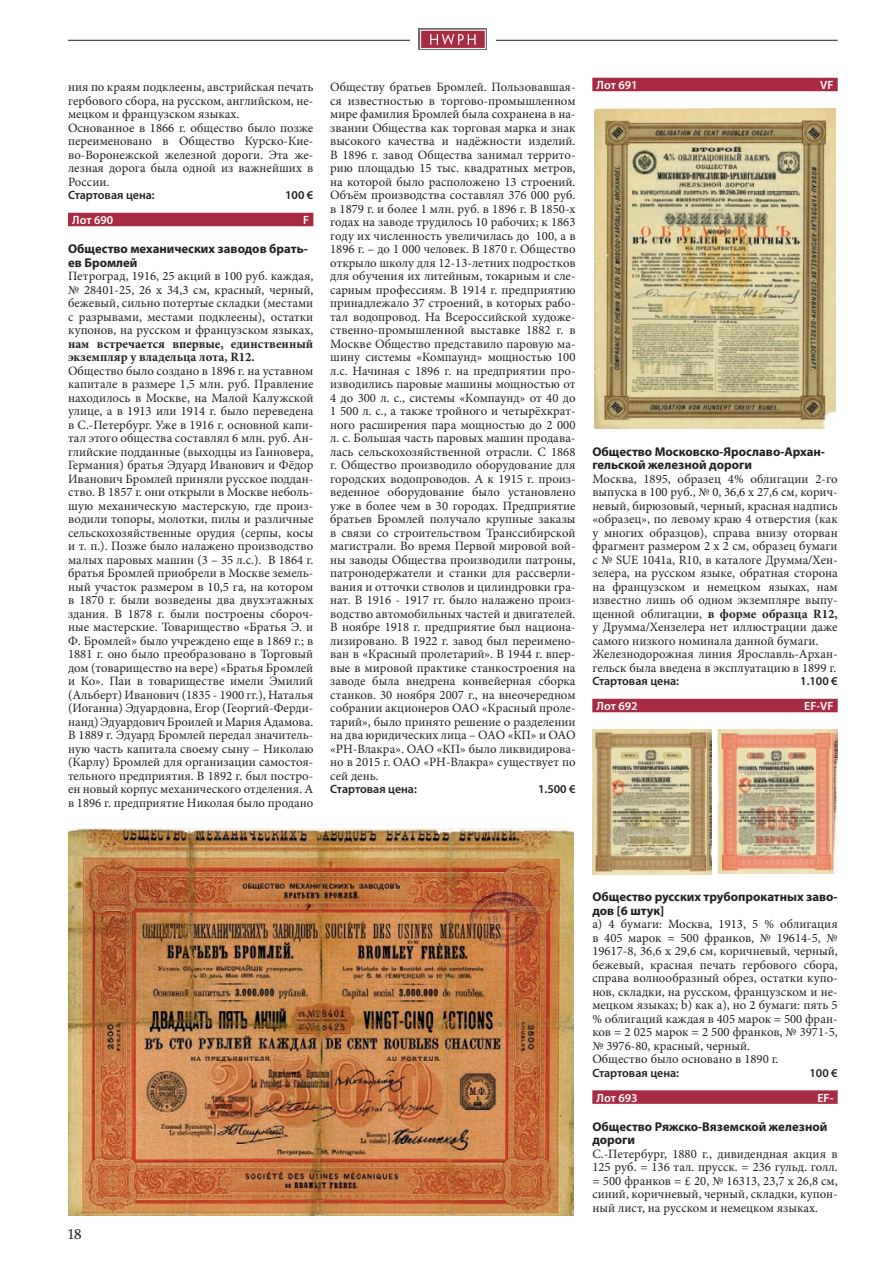
<style>
.page{position:relative;width:893px;height:1263px;background:#fff}
.page>*{position:absolute;margin:0;border:0;box-sizing:border-box;transform-origin:0 0}
.t1{font:15px "Scala Pro";color:#231f20}
.t2{font:12.75px/13.5px "Minion Pro";color:#231f20;text-align:justify}
.t3{font:700 12.75px/13.5px "Myriad Pro";color:#231f20}
.t4{font:700 12.75px/13.5px "Minion Pro";color:#231f20}
.t5{font:600 12px "Myriad Pro";color:#231f20}
.t6{font:600 12px "Myriad Pro";color:#fff}
.s1{font-weight:700}
</style>
<div class="page">
<hr style="left:68px;top:40px;width:770px;height:1px;background:#231f20">
<div style="left:410px;top:26px;width:85px;height:27px;background:#fff"></div>
<svg style="left:419px;top:29px;width:68px;height:21px"></svg>
<div style="left:420px;top:30px;width:66px;height:19px;background:#a62b43;border:1px solid #fff"></div>
<svg style="left:430px;top:34px;width:46px;height:11px"></svg>
<div style="left:592px;top:78px;width:246px;height:13px;background:#a62b43"></div>
<div style="left:592px;top:699px;width:246px;height:13px;background:#a62b43"></div>
<div style="left:592px;top:1090px;width:246px;height:14px;background:#a62b43"></div>
<div style="left:68px;top:213px;width:245px;height:13px;background:#a62b43"></div>
<img style="left:68px;top:829px;width:506px;height:386px">
<img style="left:594px;top:109px;width:242px;height:320px">
<img style="left:717px;top:730px;width:121px;height:143px">
<img style="left:592px;top:730px;width:119px;height:144px">
<p class="t2" style="left:68px;top:80px;width:247px;text-align:left">ния по краям подклеены, австрийская печать гербового сбора, на русском, английском, не&shy;мецком и французском языках.<br>Основанное в 1866 г. общество было позже переименовано в Общество Курско-Кие&shy;во-Воронежской железной дороги. Эта же&shy;лезная дорога была одной из важнейших в России.</p>
<p class="t5" style="left:68px;top:188px;width:88px">Стартовая цена:</p>
<p class="t5" style="left:285px;top:188px;width:30px">100 €</p>
<p class="t6" style="left:72px;top:212px;width:43px">Лот 690</p>
<p class="t6" style="left:303px;top:212px;width:8px">F</p>
<p class="t3" style="left:68px;top:242px;width:241px">Общество механических заводов брать&shy;ев Бромлей</p>
<p class="t2" style="left:68px;top:269px;width:247px">Петроград, 1916, 25 акций в 100 руб. каждая, № 28401-25, 26 x 34,3 см, красный, черный, бежевый, сильно потертые складки (местами с разрывами, местами подклеены), остатки купонов, на русском и французском языках,</p>
<p class="t4" style="left:68px;top:337px;width:247px">нам встречается впервые, единственный экземпляр у владельца лота, R12.</p>
<p class="t2" style="left:68px;top:364px;width:247px">Общество было создано в 1896 г. на уставном капитале в размере 1,5 млн. руб. Правление находилось в Москве, на Малой Калужской улице, а в 1913 или 1914 г. было переведена в С.-Петербург. Уже в 1916 г. основной капи&shy;тал этого общества составлял 6 млн. руб. Ан&shy;глийские подданные (выходцы из Ганновера, Германия) братья Эдуард Иванович и Фёдор Иванович Бромлей приняли русское поддан&shy;ство. В 1857 г. они открыли в Москве неболь&shy;шую механическую мастерскую, где произ&shy;водили топоры, молотки, пилы и различные сельскохозяйственные орудия (серпы, косы и т. п.). Позже было налажено производство малых паровых машин (3 – 35 л.с.). В 1864 г. братья Бромлей приобрели в Москве земель&shy;ный участок размером в 10,5 га, на котором в 1870 г. были возведены два двухэтажных здания. В 1878 г. были построены сбороч&shy;ные мастерские. Товарищество «Братья Э. и Ф. Бромлей» было учреждено еще в 1869 г.; в 1881 г. оно было преобразовано в Торговый дом (товарищество на вере) «Братья Бромлей и Ко». Паи в товариществе имели Эмилий (Альберт) Иванович (1835 - 1900 гг.), Наталья (Иоганна) Эдуардовна, Егор (Георгий-Ферди&shy;нанд) Эдуардович Броилей и Мария Адамова.<br>В 1889 г. Эдуард Бромлей передал значитель&shy;ную часть капитала своему сыну – Николаю (Карлу) Бромлей для организации самостоя&shy;тельного предприятия. В 1892 г. был постро&shy;ен новый корпус механического отделения. А в 1896 г. предприятие Николая было продано</p>
<p class="t2" style="left:330px;top:80px;width:247px">Обществу братьев Бромлей. Пользовавшая&shy;ся известностью в торгово-промышленном мире фамилия Бромлей была сохранена в на&shy;звании Общества как торговая марка и знак высокого качества и надёжности изделий.<br>В 1896 г. завод Общества занимал террито&shy;рию площадью 15 тыс. квадратных метров, на которой было расположено 13 строений.<br>Объём производства составлял 376 000 руб. в 1879 г. и более 1 млн. руб. в 1896 г. В 1850-х годах на заводе трудилось 10 рабочих; к 1863 году их численность увеличилась до 100, а в 1896 г. – до 1 000 человек. В 1870 г. Общество открыло школу для 12-13-летних подростков для обучения их литейным, токарным и сле&shy;сарным профессиям. В 1914 г. предприятию принадлежало 37 строений, в которых рабо&shy;тал водопровод. На Всероссийской художе&shy;ственно-промышленной выставке 1882 г. в Москве Общество представило паровую ма&shy;шину системы «Компаунд» мощностью 100 л.с. Начиная с 1896 г. на предприятии про&shy;изводились паровые машины мощностью от 4 до 300 л. с., системы «Компаунд» от 40 до 1 500 л. с., а также тройного и четырёхкрат&shy;ного расширения пара мощностью до 2 000 л. с. Большая часть паровых машин продава&shy;лась сельскохозяйственной отрасли. С 1868 г. Общество производило оборудование для городских водопроводов. А к 1915 г. произ&shy;веденное оборудование было установлено уже в более чем в 30 городах. Предприятие братьев Бромлей получало крупные заказы в связи со строительством Транссибирской магистрали. Во время Первой мировой вой&shy;ны заводы Общества производили патроны, патронодержатели и станки для рассверли&shy;вания и отточки стволов и цилиндровки гра&shy;нат. В 1916 - 1917 гг. было налажено произ&shy;водство автомобильных частей и двигателей.<br>В ноябре 1918 г. предприятие был национа&shy;лизировано. В 1922 г. завод был переимено&shy;ван в «Красный пролетарий». В 1944 г. впер&shy;вые в мировой практике станкостроения на заводе была внедрена конвейерная сборка станков. 30 ноября 2007 г., на внеочередном собрании акционеров ОАО «Красный проле&shy;тарий», было принято решение о разделении на два юридических лица – ОАО «КП» и ОАО «РН-Влакра». ОАО «КП» было ликвидирова&shy;но в 2015 г. ОАО «РН-Влакра» существует по сей день.</p>
<p class="t5" style="left:330px;top:782px;width:88px">Стартовая цена:</p>
<p class="t5" style="left:538px;top:782px;width:39px">1.500 €</p>
<p class="t6" style="left:597px;top:77px;width:43px">Лот 691</p>
<p class="t6" style="left:820px;top:77px;width:15px">VF</p>
<p class="t3" style="left:592px;top:444px;width:234px">Общество Московско-Ярославо-Архан&shy;гельской железной дороги</p>
<p class="t2" style="left:592px;top:472px;width:247px;text-align:left">Москва, 1895, образец 4% облигации 2-го выпуска в 100 руб., № 0, 36,6 x 27,6 см, корич&shy;невый, бирюзовый, черный, красная надпись «образец», по левому краю 4 отверстия (как у многих образцов), справа внизу оторван фрагмент размером 2 x 2 см, образец бумаги с № SUE 1041a, R10, в каталоге Друмма/Хен&shy;зелера, на русском языке, обратная сторона на французском и немецком языках, нам известно лишь об одном экземпляре выпу&shy;щенной облигации, <span class="s1">в форме образца R12, </span>у Друмма/Хензелера нет иллюстрации даже самого низкого номинала данной бумаги.<br>Железнодорожная линия Ярославль-Архан&shy;гельск была введена в эксплуатацию в 1899 г.</p>
<p class="t5" style="left:592px;top:674px;width:88px">Стартовая цена:</p>
<p class="t5" style="left:800px;top:674px;width:39px">1.100 €</p>
<p class="t6" style="left:597px;top:698px;width:43px">Лот 692</p>
<p class="t6" style="left:804px;top:698px;width:31px">EF-VF</p>
<p class="t1" style="left:68px;top:1225px;width:15px">18</p>
<p class="t3" style="left:592px;top:890px;width:247px">Общество русских трубопрокатных заво&shy;дов [6 штук]</p>
<p class="t2" style="left:592px;top:917px;width:247px;text-align:left">а) 4 бумаги: Москва, 1913, 5 % облигация в 405 марок = 500 франков, № 19614-5, № 19617-8, 36,6 x 29,6 см, коричневый, черный, бежевый, красная печать гербового сбора, справа волнообразный обрез, остатки купо&shy;нов, складки, на русском, французском и не&shy;мецком языках; b) как a), но 2 бумаги: пять 5 % облигаций каждая в 405 марок = 500 фран&shy;ков = 2 025 марок = 2 500 франков, № 3971-5, № 3976-80, красный, черный.<br>Общество было основано в 1890 г.</p>
<p class="t5" style="left:592px;top:1065px;width:88px">Стартовая цена:</p>
<p class="t5" style="left:809px;top:1065px;width:30px">100 €</p>
<p class="t6" style="left:597px;top:1090px;width:43px">Лот 693</p>
<p class="t6" style="left:817px;top:1090px;width:18px">EF-</p>
<p class="t3" style="left:592px;top:1119px;width:237px">Общество Ряжско-Вяземской железной дороги</p>
<p class="t2" style="left:592px;top:1147px;width:247px">С.-Петербург, 1880 г., дивидендная акция в 125 руб. = 136 тал. прусск. = 236 гульд. голл. = 500 франков = £ 20, № 16313, 23,7 x 26,8 см, синий, коричневый, черный, складки, купон&shy;ный лист, на русском и немецком языках.</p>
</div>
